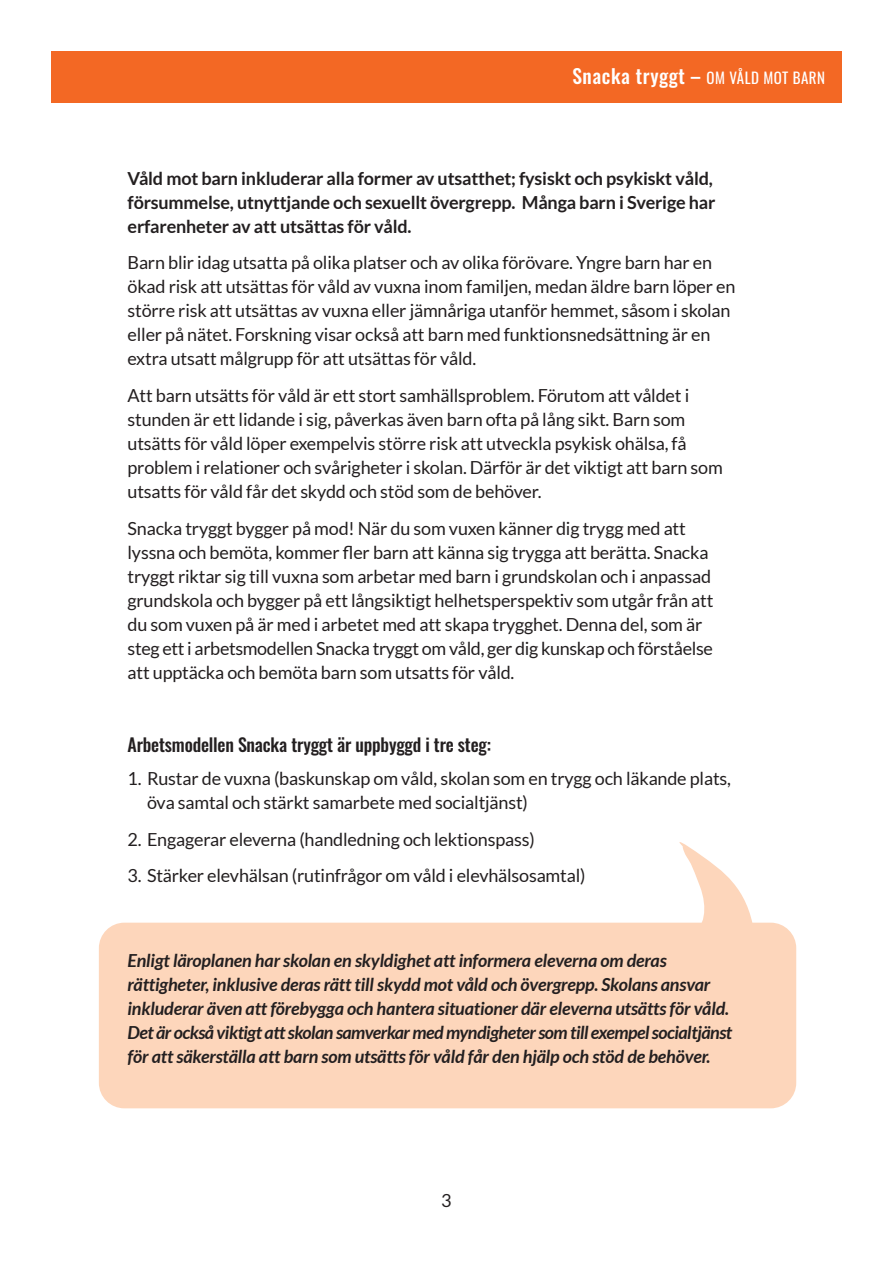
<style>
.page{position:relative;width:893px;height:1263px;background:#fff}
.page>*{position:absolute;margin:0;border:0;box-sizing:border-box;transform-origin:0 0}
.t1{font:500 19.5px "Oswald";letter-spacing:.03em;color:#fff}
.t2{font:18px/24px "Lato";letter-spacing:-.01em;color:#231f20}
.t3{font:italic 700 18px/24px "Lato";letter-spacing:-.01em;color:#231f20}
.t4{font:700 18px/24px "Lato";letter-spacing:-.01em;color:#231f20}
.t5{font:500 18px "Oswald";letter-spacing:-.01em;color:#231f20}
.s1{font-weight:400;font-size:15px}
</style>
<div class="page">
<div style="left:99px;top:923px;width:697px;height:185px;background:#fdd6bb;border-radius:26px"></div>
<svg style="left:674px;top:842px;width:87px;height:81px"></svg>
<div style="left:51px;top:51px;width:791px;height:51px;background:#f36824"></div>
<p class="t1" style="left:573px;top:59px;width:254px">Snacka tryggt – <span class="s1">OM VÅLD MOT BARN</span></p>
<p class="t4" style="left:128px;top:166px;width:589px">Våld mot barn inkluderar alla former av utsatthet; fysiskt och psykiskt våld, försummelse, utnyttjande och sexuellt övergrepp. Många barn i Sverige har erfarenheter av att utsättas för våld.</p>
<p class="t2" style="left:128px;top:251px;width:609px">Barn blir idag utsatta på olika platser och av olika förövare. Yngre barn har en ökad risk att utsättas för våld av vuxna inom familjen, medan äldre barn löper en större risk att utsättas av vuxna eller jämnåriga utanför hemmet, såsom i skolan eller på nätet. Forskning visar också att barn med funktionsnedsättning är en extra utsatt målgrupp för att utsättas för våld.</p>
<p class="t2" style="left:128px;top:383px;width:597px">Att barn utsätts för våld är ett stort samhällsproblem. Förutom att våldet i stunden är ett lidande i sig, påverkas även barn ofta på lång sikt. Barn som utsätts för våld löper exempelvis större risk att utveckla psykisk ohälsa, få problem i relationer och svårigheter i skolan. Därför är det viktigt att barn som utsatts för våld får det skydd och stöd som de behöver.</p>
<p class="t2" style="left:128px;top:516px;width:587px">Snacka tryggt bygger på mod! När du som vuxen känner dig trygg med att lyssna och bemöta, kommer fler barn att känna sig trygga att berätta. Snacka tryggt riktar sig till vuxna som arbetar med barn i grundskolan och i anpassad grundskola och bygger på ett långsiktigt helhetsperspektiv som utgår från att du som vuxen på är med i arbetet med att skapa trygghet. Denna del, som är steg ett i arbetsmodellen Snacka tryggt om våld, ger dig kunskap och förståelse att upptäcka och bemöta barn som utsatts för våld.</p>
<p class="t5" style="left:128px;top:729px;width:365px">Arbetsmodellen Snacka tryggt är uppbyggd i tre steg:</p>
<p class="t2" style="left:147px;top:766px;width:585px;text-indent:-19px">1. Rustar de vuxna (baskunskap om våld, skolan som en trygg och läkande plats, öva samtal och stärkt samarbete med socialtjänst)</p>
<p class="t2" style="left:128px;top:827px;width:409px">2. Engagerar eleverna (handledning och lektionspass)</p>
<p class="t2" style="left:128px;top:864px;width:459px">3. Stärker elevhälsan (rutinfrågor om våld i elevhälsosamtal)</p>
<p class="t3" style="left:128px;top:949px;width:606px">Enligt läroplanen har skolan en skyldighet att informera eleverna om deras rättigheter, inklusive deras rätt till skydd mot våld och övergrepp. Skolans ansvar inkluderar även att förebygga och hantera situationer där eleverna utsätts för våld.<br>Det är också viktigt att skolan samverkar med myndigheter som till exempel socialtjänst för att säkerställa att barn som utsätts för våld får den hjälp och stöd de behöver.</p>
<p class="t2" style="left:441px;top:1189px;width:12px">3</p>
</div>
